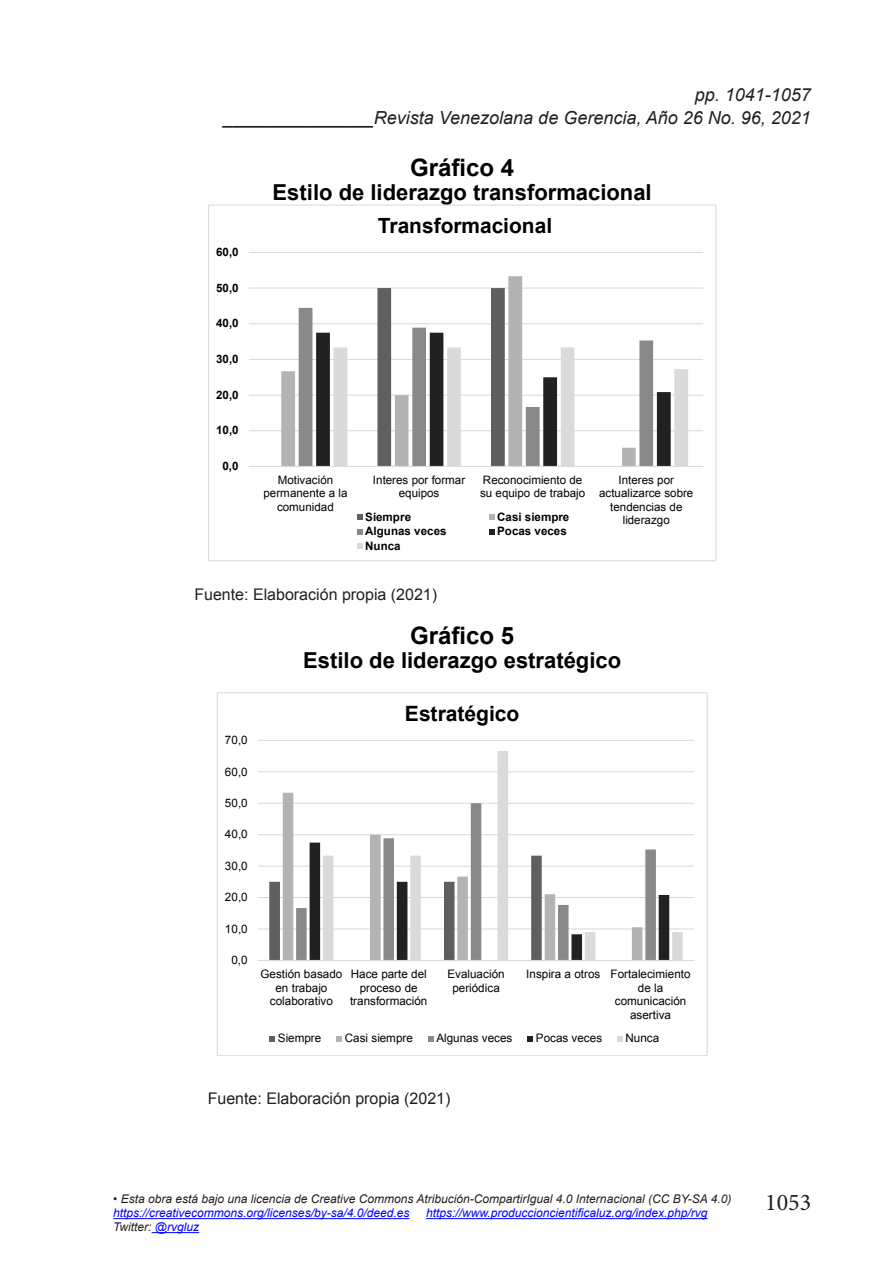
<style>
.page{position:relative;width:879px;height:1276px;background:#fff}
.page>*{position:absolute;margin:0;border:0;box-sizing:border-box;transform-origin:0 0}
.TITULOS_GRAFICOS_Y_T{font:700 24px "Arial";color:#000}
.t1{font:24px "Minion Pro";color:#231f20}
.TITULOS_GRAFICOS_Y_T-2{font:700 22px "Arial";color:#000}
.t2{font:700 21px "Arial";color:#000}
.t3{font:italic 18px "Arial";color:#231f20}
.No_Spacing{font:16px "Arial";color:#231f20}
.t4{font:italic 12px "Arial";color:#231f20}
.t5{font:italic 12px "Arial";color:#00f}
.t6{font:11.6px/13.4px "Arial";color:#000;text-align:center}
.t7{font:700 11.6px "Arial";color:#000}
.s1{color:#00f}
</style>
<div class="page">
<hr style="left:113px;top:1218px;width:296px;height:1px;background:#00f">
<hr style="left:426px;top:1218px;width:281px;height:1px;background:#00f">
<hr style="left:152px;top:1232px;width:47px;height:1px;background:#00f">
<hr style="left:249px;top:430px;width:454px;height:1px;background:#d9d9d9">
<hr style="left:249px;top:395px;width:454px;height:1px;background:#d9d9d9">
<hr style="left:249px;top:359px;width:454px;height:1px;background:#d9d9d9">
<hr style="left:249px;top:323px;width:454px;height:1px;background:#d9d9d9">
<hr style="left:249px;top:288px;width:454px;height:1px;background:#d9d9d9">
<hr style="left:249px;top:252px;width:454px;height:1px;background:#d9d9d9">
<svg style="left:281px;top:276px;width:355px;height:190px"></svg>
<svg style="left:299px;top:308px;width:34px;height:158px;fill:#898989"></svg>
<svg style="left:316px;top:333px;width:17px;height:133px;fill:#212121"></svg>
<svg style="left:333px;top:288px;width:355px;height:178px"></svg>
<hr style="left:249px;top:466px;width:454px;height:1px;background:#d9d9d9">
<svg style="left:357px;top:514px;width:6px;height:6px"></svg>
<svg style="left:489px;top:514px;width:6px;height:6px"></svg>
<svg style="left:357px;top:529px;width:6px;height:5px"></svg>
<svg style="left:489px;top:529px;width:6px;height:5px"></svg>
<svg style="left:357px;top:543px;width:6px;height:6px"></svg>
<hr style="left:258px;top:928px;width:436px;height:1px;background:#d9d9d9">
<hr style="left:258px;top:897px;width:436px;height:1px;background:#d9d9d9">
<hr style="left:258px;top:866px;width:436px;height:1px;background:#d9d9d9">
<hr style="left:258px;top:834px;width:436px;height:1px;background:#d9d9d9">
<hr style="left:258px;top:803px;width:436px;height:1px;background:#d9d9d9">
<hr style="left:258px;top:771px;width:436px;height:1px;background:#d9d9d9">
<hr style="left:258px;top:740px;width:436px;height:1px;background:#d9d9d9">
<svg style="left:269px;top:842px;width:54px;height:118px"></svg>
<svg style="left:323px;top:751px;width:360px;height:209px"></svg>
<hr style="left:258px;top:960px;width:436px;height:1px;background:#d9d9d9">
<svg style="left:269px;top:1036px;width:6px;height:5px"></svg>
<svg style="left:336px;top:1036px;width:6px;height:5px"></svg>
<svg style="left:428px;top:1036px;width:6px;height:5px"></svg>
<svg style="left:527px;top:1036px;width:6px;height:5px"></svg>
<svg style="left:617px;top:1036px;width:6px;height:5px"></svg>
<h3 class="t3" style="left:695px;top:83px;width:118px">pp. 1041-1057</h3>
<h3 class="t3" style="left:224px;top:106px;width:589px">_______________Revista Venezolana de Gerencia, Año 26 No. 96, 2021</h3>
<p class="TITULOS_GRAFICOS_Y_T" style="left:410px;top:152px;width:106px">Gráfico 4</p>
<p class="TITULOS_GRAFICOS_Y_T-2" style="left:273px;top:178px;width:380px">Estilo de liderazgo transformacional</p>
<p class="t7" style="left:216px;top:244px;width:24px">60,0</p>
<p class="t7" style="left:216px;top:280px;width:24px">50,0</p>
<p class="t7" style="left:216px;top:315px;width:24px">40,0</p>
<p class="t7" style="left:216px;top:351px;width:24px">30,0</p>
<p class="t7" style="left:216px;top:387px;width:24px">20,0</p>
<p class="t7" style="left:216px;top:422px;width:24px">10,0</p>
<p class="t7" style="left:222px;top:458px;width:18px">0,0</p>
<p class="t2" style="left:378px;top:212px;width:176px">Transformacional</p>
<p class="t6" style="left:263px;top:473px;width:85px">Motivación permanente a la comunidad</p>
<p class="t6" style="left:373px;top:473px;width:94px">Interes por formar equipos</p>
<p class="t6" style="left:480px;top:473px;width:107px;text-align:left">Reconocimiento de su equipo de trabajo</p>
<p class="t6" style="left:599px;top:473px;width:96px">Interes por actualizarce sobre tendencias de liderazgo</p>
<p class="t7" style="left:365px;top:509px;width:47px">Siempre</p>
<p class="t7" style="left:497px;top:509px;width:74px">Casi siempre</p>
<p class="t7" style="left:365px;top:523px;width:83px">Algunas veces</p>
<p class="t7" style="left:497px;top:523px;width:71px">Pocas veces</p>
<p class="t7" style="left:365px;top:538px;width:37px">Nunca</p>
<p class="No_Spacing" style="left:194px;top:584px;width:244px">Fuente: Elaboración propia (2021)</p>
<p class="TITULOS_GRAFICOS_Y_T" style="left:410px;top:620px;width:106px">Gráfico 5</p>
<p class="TITULOS_GRAFICOS_Y_T-2" style="left:303px;top:646px;width:319px">Estilo de liderazgo estratégico</p>
<p class="t6" style="left:225px;top:733px;width:24px">70,0</p>
<p class="t6" style="left:225px;top:765px;width:24px">60,0</p>
<p class="t6" style="left:225px;top:796px;width:24px">50,0</p>
<p class="t6" style="left:225px;top:827px;width:24px">40,0</p>
<p class="t6" style="left:225px;top:859px;width:24px">30,0</p>
<p class="t6" style="left:225px;top:890px;width:24px">20,0</p>
<p class="t6" style="left:225px;top:922px;width:24px">10,0</p>
<p class="t6" style="left:231px;top:953px;width:18px">0,0</p>
<p class="t2" style="left:405px;top:700px;width:116px">Estratégico</p>
<p class="t6" style="left:260px;top:967px;width:83px">Gestión basado en trabajo colaborativo</p>
<p class="t6" style="left:350px;top:967px;width:79px">Hace parte del proceso de transformación</p>
<p class="t6" style="left:447px;top:967px;width:59px">Evaluación periódica</p>
<p class="t6" style="left:526px;top:967px;width:166px">Inspira a otros Fortalecimiento</p>
<p class="t6" style="left:638px;top:981px;width:27px">de la</p>
<p class="t6" style="left:615px;top:994px;width:73px">comunicación</p>
<p class="t6" style="left:630px;top:1008px;width:42px">asertiva</p>
<p class="t6" style="left:278px;top:1031px;width:45px">Siempre</p>
<p class="t6" style="left:345px;top:1031px;width:70px">Casi siempre</p>
<p class="t6" style="left:436px;top:1031px;width:78px">Algunas veces</p>
<p class="t6" style="left:536px;top:1031px;width:68px">Pocas veces</p>
<p class="t6" style="left:625px;top:1031px;width:35px">Nunca</p>
<p class="No_Spacing" style="left:208px;top:1088px;width:244px">Fuente: Elaboración propia (2021)</p>
<p class="t4" style="left:113px;top:1191px;width:620px">• Esta obra está bajo una licencia de Creative Commons Atribución-CompartirIgual 4.0 Internacional (CC BY-SA 4.0)</p>
<p class="t5" style="left:113px;top:1205px;width:298px">https://creativecommons.org/licenses/by-sa/4.0/deed.es</p>
<p class="t5" style="left:426px;top:1205px;width:283px">https://www.produccioncientificaluz.org/index.php/rvg</p>
<p class="t4" style="left:113px;top:1219px;width:87px">Twitter: <span class="s1">@rvgluz</span></p>
<h1 class="t1" style="left:765px;top:1186px;width:48px">1053</h1>
</div>
